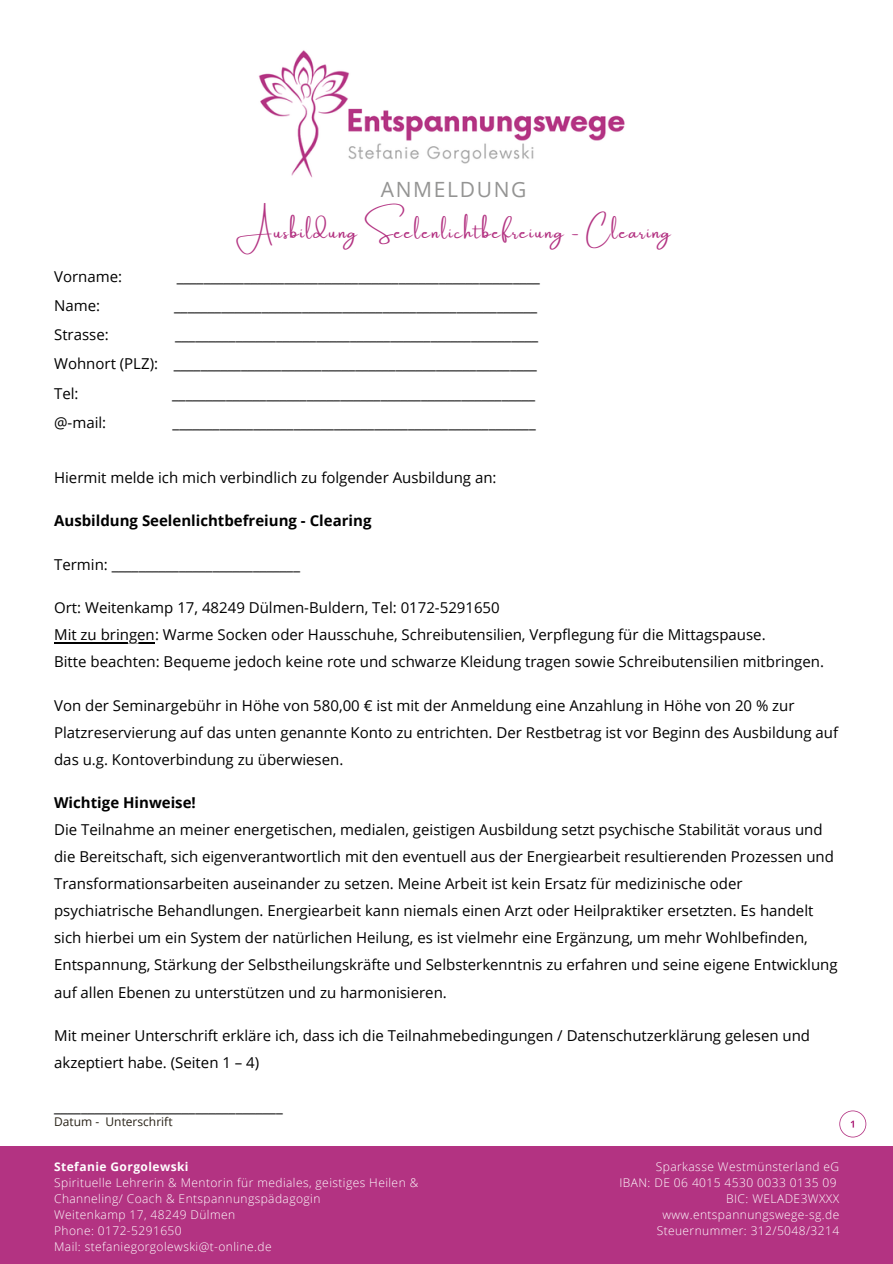
<style>
.page{position:relative;width:893px;height:1264px;background:#fff}
.page>*{position:absolute;margin:0;border:0;box-sizing:border-box;transform-origin:0 0}
.t1{font:21px "Open Sans";letter-spacing:.08em;color:#949493}
.t2{font:18px "Amsterdam One";letter-spacing:.08em;color:#b33382}
.t3{font:15px/27px "Open Sans";color:#000}
.t4{font:700 15px "Open Sans";color:#000}
.t5{font:300 12px/16px "Open Sans";letter-spacing:.035em;color:#fff}
.t6{font:700 12px "Open Sans";letter-spacing:.035em;color:#fff}
.t7{font:12px "Open Sans";color:#292318}
</style>
<div class="page">
<div style="left:0;top:1146px;width:892px;height:117px;background:#b33382"></div>
<hr style="left:54px;top:642px;width:101px;height:1px;background:#000">
<svg style="left:839px;top:1110px;width:27px;height:27px"></svg>
<img style="left:258px;top:50px;width:367px;height:128px">
<h4 class="t1" style="left:381px;top:174px;width:147px">ANMELDUNG</h4>
<h1 class="t3" style="left:54px;top:262px;width:69px">Vorname:</h1>
<h1 class="t3" style="left:54px;top:291px;width:47px">Name:</h1>
<p class="t2" style="left:236px;top:223px;width:436px">Ausbildung Seelenlichtbefreiung - Clearing</p>
<h1 class="t3" style="left:177px;top:262px;width:364px">______________________________________________________</h1>
<h1 class="t3" style="left:174px;top:291px;width:364px">______________________________________________________</h1>
<h1 class="t3" style="left:54px;top:321px;width:56px">Strasse:</h1>
<h1 class="t3" style="left:54px;top:320px;width:485px;line-height:29.2px;text-align:justify;text-indent:121px">______________________________________________________ Wohnort (PLZ): ______________________________________________________ Tel:</h1>
<h1 class="t3" style="left:172px;top:379px;width:364px">______________________________________________________</h1>
<h1 class="t3" style="left:54px;top:408px;width:54px">@-mail:</h1>
<h1 class="t3" style="left:173px;top:408px;width:364px">______________________________________________________</h1>
<h2 class="t3" style="left:54px;top:463px;width:444px">Hiermit melde ich mich verbindlich zu folgender Ausbildung an:</h2>
<h4 class="t4" style="left:54px;top:510px;width:319px">Ausbildung Seelenlichtbefreiung - Clearing</h4>
<h4 class="t3" style="left:54px;top:550px;width:247px">Termin: ____________________________</h4>
<h3 class="t3" style="left:54px;top:594px;width:447px">Ort: Weitenkamp 17, 48249 Dülmen-Buldern, Tel: 0172-5291650</h3>
<h4 class="t3" style="left:54px;top:621px;width:771px">Mit zu bringen: Warme Socken oder Hausschuhe, Schreibutensilien, Verpflegung für die Mittagspause.<br>Bitte beachten: Bequeme jedoch keine rote und schwarze Kleidung tragen sowie Schreibutensilien mitbringen.</h4>
<h4 class="t3" style="left:54px;top:691px;width:785px">Von der Seminargebühr in Höhe von 580,00 € ist mit der Anmeldung eine Anzahlung in Höhe von 20 % zur<br>Platzreservierung auf das unten genannte Konto zu entrichten. Der Restbetrag ist vor Beginn des Ausbildung auf</h4>
<h4 class="t3" style="left:54px;top:745px;width:291px">das u.g. Kontoverbindung zu überwiesen.</h4>
<h4 class="t4" style="left:54px;top:792px;width:143px">Wichtige Hinweise!</h4>
<h4 class="t3" style="left:54px;top:816px;width:785px">Die Teilnahme an meiner energetischen, medialen, geistigen Ausbildung setzt psychische Stabilität voraus und die Bereitschaft, sich eigenverantwortlich mit den eventuell aus der Energiearbeit resultierenden Prozessen und Transformationsarbeiten auseinander zu setzen. Meine Arbeit ist kein Ersatz für medizinische oder psychiatrische Behandlungen. Energiearbeit kann niemals einen Arzt oder Heilpraktiker ersetzten. Es handelt sich hierbei um ein System der natürlichen Heilung, es ist vielmehr eine Ergänzung, um mehr Wohlbefinden, Entspannung, Stärkung der Selbstheilungskräfte und Selbsterkenntnis zu erfahren und seine eigene Entwicklung auf allen Ebenen zu unterstützen und zu harmonisieren.</h4>
<h4 class="t3" style="left:54px;top:1021px;width:757px">Mit meiner Unterschrift erkläre ich, dass ich die Teilnahmebedingungen / Datenschutzerklärung gelesen und akzeptiert habe. (Seiten 1 – 4)</h4>
<h4 class="t3" style="left:54px;top:1092px;width:230px">__________________________________</h4>
<p class="t7" style="left:54px;top:1112px;width:120px">Datum - Unterschrift</p>
<p class="t6" style="left:54px;top:1158px;width:136px">Stefanie Gorgolewski</p>
<p class="t5" style="left:54px;top:1174px;width:365px">Spirituelle Lehrerin &amp; Mentorin für mediales, geistiges Heilen &amp;<br>Channeling/ Coach &amp; Entspannungspädagogin</p>
<p class="t5" style="left:54px;top:1206px;width:182px">Weitenkamp 17, 48249 Dülmen</p>
<p class="t5" style="left:54px;top:1222px;width:129px">Phone: 0172-5291650</p>
<p class="t5" style="left:54px;top:1238px;width:219px">Mail: stefaniegorgolewski@t-online.de</p>
<p class="t5" style="left:656px;top:1158px;width:185px">Sparkasse Westmünsterland eG</p>
<p class="t5" style="left:619px;top:1174px;width:219px">IBAN: DE 06 4015 4530 0033 0135 09</p>
<p class="t5" style="left:726px;top:1190px;width:114px">BIC: WELADE3WXXX</p>
<p class="t5" style="left:662px;top:1206px;width:178px">www.entspannungswege-sg.de</p>
<p class="t5" style="left:656px;top:1222px;width:184px">Steuernummer: 312/5048/3214</p>
</div>
